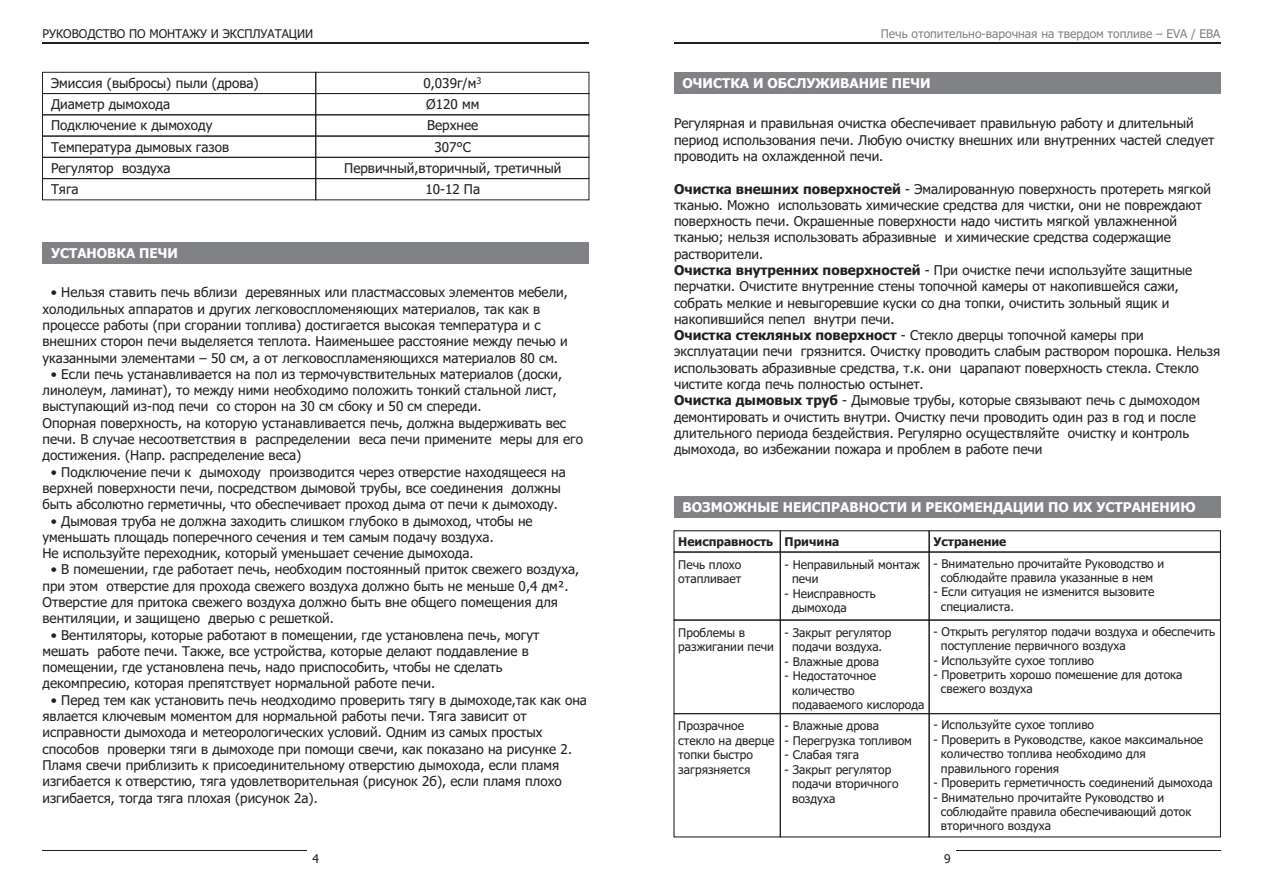
<style>
.page{position:relative;width:1263px;height:893px;background:#fff}
.page>*{position:absolute;margin:0;border:0;box-sizing:border-box;transform-origin:0 0}
.t1{font:13.5px/16.4px "Tahoma";color:#231f20}
.t2{font:700 13.5px "Tahoma";color:#fff}
.t3{font:12px/14.5px "Tahoma";color:#231f20}
.t4{font:12px "Tahoma";color:#808285}
.t5{font:700 12px "Tahoma";color:#231f20}
.t6{font:9px "Tahoma";color:#231f20}
.s1{font-weight:700}
</style>
<div class="page">
<div style="left:43px;top:242px;width:546px;height:22px;background:#808285"></div>
<hr style="left:43px;top:43px;width:546px;height:1px;background:#231f20">
<hr style="left:43px;top:850px;width:264px;height:1px;background:#231f20">
<div style="left:42px;top:136px;width:274px;height:22px;border:1px solid #231f20"></div>
<div style="left:315px;top:136px;width:274px;height:22px;border:1px solid #231f20"></div>
<div style="left:42px;top:157px;width:274px;height:22px;border:1px solid #231f20"></div>
<div style="left:315px;top:157px;width:274px;height:22px;border:1px solid #231f20"></div>
<div style="left:42px;top:178px;width:274px;height:22px;border:1px solid #231f20"></div>
<div style="left:315px;top:178px;width:274px;height:22px;border:1px solid #231f20"></div>
<div style="left:42px;top:93px;width:274px;height:22px;border:1px solid #231f20"></div>
<div style="left:315px;top:93px;width:274px;height:22px;border:1px solid #231f20"></div>
<div style="left:42px;top:72px;width:274px;height:22px;border:1px solid #231f20"></div>
<div style="left:315px;top:72px;width:274px;height:22px;border:1px solid #231f20"></div>
<div style="left:674px;top:497px;width:546px;height:21px;background:#808285"></div>
<div style="left:673px;top:530px;width:108px;height:23px;border:1px solid #231f20"></div>
<div style="left:780px;top:530px;width:150px;height:23px;border:1px solid #231f20"></div>
<div style="left:929px;top:530px;width:292px;height:23px;border:1px solid #231f20"></div>
<div style="left:673px;top:551px;width:108px;height:70px;border:1px solid #231f20"></div>
<div style="left:929px;top:551px;width:292px;height:70px;border:1px solid #231f20"></div>
<div style="left:673px;top:619px;width:108px;height:95px;border:1px solid #231f20"></div>
<div style="left:929px;top:619px;width:292px;height:95px;border:1px solid #231f20"></div>
<div style="left:780px;top:551px;width:150px;height:70px;border:1px solid #231f20"></div>
<div style="left:780px;top:619px;width:150px;height:95px;border:1px solid #231f20"></div>
<div style="left:929px;top:713px;width:292px;height:124px;border:1px solid #231f20"></div>
<div style="left:780px;top:713px;width:150px;height:124px;border:1px solid #231f20"></div>
<div style="left:674px;top:72px;width:546px;height:22px;background:#808285"></div>
<hr style="left:674px;top:43px;width:546px;height:1px;background:#231f20">
<hr style="left:956px;top:850px;width:264px;height:1px;background:#231f20">
<p class="t3" style="left:43px;top:28px;width:272px">РУКОВОДСТВО ПО МОНТАЖУ И ЭКСПЛУАТАЦИИ</p>
<p class="t1" style="left:51px;top:76px;width:209px">Эмиссия (выбросы) пыли (дрова)</p>
<p class="t1" style="left:423px;top:76px;width:54px">0,039г/м</p>
<p class="t6" style="left:476px;top:77px;width:6px">3</p>
<p class="t1" style="left:51px;top:97px;width:121px">Диаметр дымохода</p>
<p class="t1" style="left:426px;top:97px;width:55px">Ø120 мм</p>
<p class="t1" style="left:51px;top:119px;width:163px">Подключение к дымоходу</p>
<p class="t1" style="left:427px;top:119px;width:53px">Верхнее</p>
<p class="t1" style="left:51px;top:140px;width:180px">Температура дымовых газов</p>
<p class="t1" style="left:434px;top:140px;width:38px">307°C</p>
<p class="t1" style="left:51px;top:161px;width:121px">Регулятор воздуха</p>
<p class="t1" style="left:344px;top:161px;width:219px">Первичный,вторичный, третичный</p>
<p class="t1" style="left:51px;top:182px;width:29px">Тяга</p>
<p class="t1" style="left:425px;top:182px;width:56px">10-12 Па</p>
<p class="t2" style="left:51px;top:248px;width:128px">УСТАНОВКА ПЕЧИ</p>
<p class="t1" style="left:43px;top:285px;width:527px;text-indent:8px">• Нельзя ставить печь вблизи деревянных или пластмассовых элементов мебели, холодильных аппаратов и других легковоспломеняющих материалов, так как в процессе работы (при сгорании топлива) достигается высокая температура и с внешних сторон печи выделяется теплота. Наименьшее расстояние между печью и указанными элементами – 50 см, а от легковоспламеняющихся материалов 80 см.</p>
<p class="t1" style="left:43px;top:367px;width:542px;text-indent:8px">• Если печь устанавливается на пол из термочувствительных материалов (доски, линолеум, ламинат), то между ними необходимо положить тонкий стальной лист, выступающий из-под печи со сторон на 30 см сбоку и 50 см спереди.<br>Опорная поверхность, на которую устанавливается печь, должна выдерживать вес печи. В случае несоответствия в распределении веса печи примените меры для его достижения. (Напр. распределение веса)</p>
<p class="t1" style="left:43px;top:465px;width:525px;text-indent:8px">• Подключение печи к дымоходу производится через отверстие находящееся на верхней поверхности печи, посредством дымовой трубы, все соединения должны быть абсолютно герметичны, что обеспечивает проход дыма от печи к дымоходу.</p>
<p class="t1" style="left:43px;top:514px;width:492px;text-indent:8px">• Дымовая труба не должна заходить слишком глубоко в дымоход, чтобы не уменьшать площадь поперечного сечения и тем самым подачу воздуха.<br>Не используйте переходник, который уменьшает сечение дымохода.</p>
<p class="t1" style="left:43px;top:562px;width:538px;text-indent:8px">• В помешении, где работает печь, необходим постоянный приток свежего воздуха, при этом отверстие для прохода свежего воздуха должно быть не меньше 0,4 дм².<br>Отверстие для притока свежего воздуха должно быть вне общего помещения для вентиляции, и защищено дверью с решеткой.</p>
<p class="t1" style="left:43px;top:628px;width:499px;text-indent:8px">• Вентиляторы, которые работают в помещении, где установлена печь, могут мешать работе печи. Также, все устройства, которые делают поддавление в помещении, где установлена печь, надо приспособить, чтобы не сделать декомпресию, которая препятствует нормальной работе печи.</p>
<p class="t1" style="left:43px;top:693px;width:546px;text-indent:8px">• Перед тем как установить печь неодходимо проверить тягу в дымоходе,так как она явлается ключевым моментом для нормальной работы печи. Тяга зависит от исправности дымохода и метеорологических условий. Одним из самых простых способов проверки тяги в дымоходе при помощи свечи, как показано на рисунке 2.<br>Пламя свечи приблизить к присоединительному отверстию дымохода, если пламя изгибается к отверстию, тяга удовлетворительная (рисунок 2б), если пламя плохо изгибается, тогда тяга плохая (рисунок 2а).</p>
<p class="t3" style="left:313px;top:853px;width:8px">4</p>
<p class="t4" style="left:881px;top:29px;width:341px">Печь отопительно-варочная на твердом топливе – EVA / ЕВА</p>
<p class="t2" style="left:682px;top:77px;width:249px">ОЧИСТКА И ОБСЛУЖИВАНИЕ ПЕЧИ</p>
<p class="t1" style="left:674px;top:116px;width:542px">Регулярная и правильная очистка обеспечивает правильную работу и длительный период использования печи. Любую очистку внешних или внутренних частей следует проводить на охлажденной печи.</p>
<p class="t1" style="left:674px;top:182px;width:548px"><span class="s1">Очистка внешних поверхностей</span> - Эмалированную поверхность протереть мягкой тканью. Можно использовать химические средства для чистки, они не повреждают поверхность печи. Окрашенные поверхности надо чистить мягкой увлажненной тканью; нельзя использовать абразивные и химические средства содержащие растворители.<br><span class="s1">Очистка внутренних поверхностей</span> - При очистке печи используйте защитные перчатки. Очистите внутренние стены топочной камеры от накопившейся сажи, собрать мелкие и невыгоревшие куски со дна топки, очистить зольный ящик и накопившийся пепел внутри печи.<br><span class="s1">Очистка стекляных поверхност</span> - Стекло дверцы топочной камеры при эксплуатации печи грязнится. Очистку проводить слабым раствором порошка. Нельзя использовать абразивные средства, т.к. они царапают поверхность стекла. Стекло чистите когда печь полностью остынет.<br><span class="s1">Очистка дымовых труб</span> - Дымовые трубы, которые связывают печь с дымоходом демонтировать и oчистить внутри. Oчистку печи проводить один раз в год и после длительного периода бездействия. Регулярно осуществляйте очистку и контроль дымохода, во избежании пожара и проблем в работе печи</p>
<p class="t2" style="left:682px;top:502px;width:514px">ВОЗМОЖНЫЕ НЕИСПРАВНОСТИ И РЕКОМЕНДАЦИИ ПО ИХ УСТРАНЕНИЮ</p>
<p class="t5" style="left:678px;top:537px;width:163px">Неисправность Причина</p>
<p class="t3" style="left:678px;top:558px;width:65px">Печь плохо отапливает</p>
<p class="t3" style="left:933px;top:557px;width:232px;text-align:center">- Внимательно прочитайте Руководство и соблюдайте правила указанные в нем</p>
<p class="t3" style="left:941px;top:586px;width:215px;text-indent:-7px">- Если ситуация не изменится вызовите специалиста.</p>
<p class="t3" style="left:678px;top:626px;width:97px">Проблемы в разжигании печи</p>
<p class="t3" style="left:941px;top:625px;width:276px;text-indent:-7px">- Открыть регулятор подачи воздуха и обеспечить поступление первичного воздуха</p>
<p class="t3" style="left:933px;top:654px;width:162px">- Используйте сухое топливо</p>
<p class="t3" style="left:941px;top:668px;width:243px;text-indent:-7px">- Проветрить хорошо помешение для дотока свежего воздуха</p>
<p class="t5" style="left:933px;top:537px;width:74px">Устранение</p>
<p class="t3" style="left:792px;top:558px;width:129px;text-indent:-7px">- Неправильный монтаж печи</p>
<p class="t3" style="left:792px;top:587px;width:85px;text-indent:-7px">- Неисправность дымохода</p>
<p class="t3" style="left:784px;top:626px;width:108px;text-align:center">- Закрыт регулятор подачи воздуха.</p>
<p class="t3" style="left:784px;top:655px;width:96px">- Влажные дрова</p>
<p class="t3" style="left:792px;top:670px;width:134px;text-indent:-7px">- Недостаточное количество подаваемого кислорода</p>
<p class="t3" style="left:678px;top:720px;width:98px">Прозрачное стекло на дверце топки быстро загрязняется</p>
<p class="t3" style="left:784px;top:720px;width:96px">- Влажные дрова</p>
<p class="t3" style="left:784px;top:734px;width:129px">- Перегрузка топливом</p>
<p class="t3" style="left:784px;top:749px;width:76px">- Слабая тяга</p>
<p class="t3" style="left:792px;top:763px;width:108px;text-indent:-7px">- Закрыт регулятор подачи вторичного воздуха</p>
<p class="t3" style="left:933px;top:718px;width:162px">- Используйте сухое топливо</p>
<p class="t3" style="left:941px;top:733px;width:264px;text-indent:-7px">- Проверить в Руководстве, какое максимальное количество топлива необходимо для правильного горения</p>
<p class="t3" style="left:933px;top:776px;width:281px">- Проверить герметичность соединений дымохода</p>
<p class="t3" style="left:941px;top:791px;width:252px;text-indent:-7px">- Внимательно прочитайте Руководство и соблюдайте правила обеспечивающий доток вторичного воздуха</p>
<p class="t3" style="left:944px;top:853px;width:8px">9</p>
</div>
